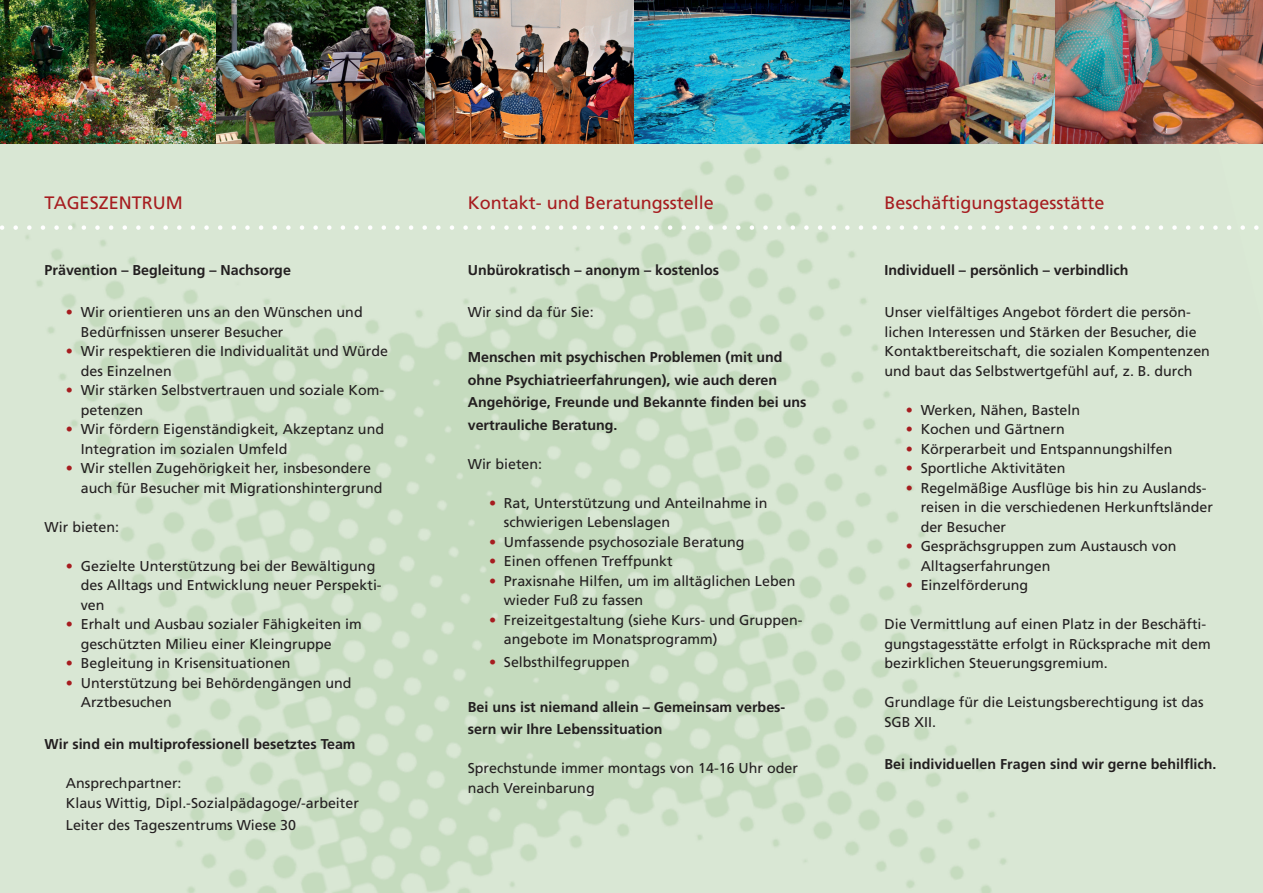
<style>
.page{position:relative;width:1263px;height:893px;background:#fff}
.page>*{position:absolute;margin:0;border:0;box-sizing:border-box;transform-origin:0 0}
.t1{font:18px "Frutiger";color:#a61c1f}
.t2{font:14.25px/19.5px "Frutiger";color:#231f20}
.t3{font:700 14.25px/22.5px "Frutiger";color:#231f20}
.s1{color:#a61c1f}
</style>
<div class="page">
<svg style="left:0;top:225px;width:1263px;height:5px"></svg>
<img style="left:0;top:0;width:425px;height:144px">
<img style="left:425px;top:0;width:631px;height:144px">
<img style="left:1056px;top:0;width:207px;height:144px">
<p class="t1" style="left:45px;top:192px;width:48px">Tageszentrum</p>
<p class="t3" style="left:45px;top:259px;width:248px">Prävention – Begleitung – Nachsorge</p>
<p class="t2" style="left:81px;top:303px;width:283px;text-indent:-15px"><span class="s1">•</span> Wir orientieren uns an den Wünschen und<br>Bedürfnissen unserer Besucher</p>
<p class="t2" style="left:81px;top:342px;width:309px;text-indent:-15px"><span class="s1">•</span> Wir respektieren die Individualität und Würde des Einzelnen</p>
<p class="t2" style="left:81px;top:381px;width:305px;text-indent:-15px"><span class="s1">•</span> Wir stärken Selbstvertrauen und soziale Kom&shy;petenzen</p>
<p class="t2" style="left:81px;top:420px;width:305px;text-indent:-15px"><span class="s1">•</span> Wir fördern Eigenständigkeit, Akzeptanz und<br>Integration im sozialen Umfeld</p>
<p class="t2" style="left:81px;top:459px;width:303px;text-indent:-15px"><span class="s1">•</span> Wir stellen Zugehörigkeit her, insbesondere auch für Besucher mit Migrationshintergrund</p>
<p class="t2" style="left:45px;top:517px;width:76px">Wir bieten:</p>
<p class="t2" style="left:81px;top:556px;width:302px;text-indent:-15px"><span class="s1">•</span> Gezielte Unterstützung bei der Bewältigung des Alltags und Entwicklung neuer Perspekti&shy;ven</p>
<p class="t2" style="left:81px;top:615px;width:283px;text-indent:-15px"><span class="s1">•</span> Erhalt und Ausbau sozialer Fähigkeiten im geschützten Milieu einer Kleingruppe</p>
<p class="t2" style="left:66px;top:654px;width:226px"><span class="s1">•</span> Begleitung in Krisensituationen</p>
<p class="t2" style="left:81px;top:673px;width:272px;text-indent:-15px"><span class="s1">•</span> Unterstützung bei Behördengängen und<br>Arztbesuchen</p>
<p class="t3" style="left:45px;top:733px;width:312px">Wir sind ein multiprofessionell besetztes Team</p>
<p class="t2" style="left:66px;top:774px;width:294px">Ansprechpartner:<br>Klaus Wittig, Dipl.-Sozialpädagoge/-arbeiter</p>
<p class="t2" style="left:66px;top:816px;width:232px">Leiter des Tageszentrums Wiese 30</p>
<p class="t1" style="left:468px;top:192px;width:248px">Kontakt- und Beratungsstelle</p>
<p class="t3" style="left:468px;top:259px;width:253px">Unbürokratisch – anonym – kostenlos</p>
<p class="t2" style="left:468px;top:303px;width:127px">Wir sind da für Sie:</p>
<p class="t3" style="left:468px;top:346px;width:340px">Menschen mit psychischen Problemen (mit und ohne Psychiatrieerfahrungen), wie auch deren Angehörige, Freunde und Bekannte finden bei uns vertrauliche Beratung.</p>
<p class="t2" style="left:468px;top:454px;width:76px">Wir bieten:</p>
<p class="t2" style="left:504px;top:493px;width:265px;text-indent:-15px"><span class="s1">•</span> Rat, Unterstützung und Anteilnahme in schwierigen Lebenslagen</p>
<p class="t2" style="left:489px;top:532px;width:257px"><span class="s1">•</span> Umfassende psychosoziale Beratung</p>
<p class="t2" style="left:489px;top:552px;width:185px"><span class="s1">•</span> Einen offenen Treffpunkt</p>
<p class="t2" style="left:504px;top:571px;width:293px;text-indent:-15px"><span class="s1">•</span> Praxisnahe Hilfen, um im alltäglichen Leben wieder Fuß zu fassen</p>
<p class="t2" style="left:504px;top:610px;width:300px;text-indent:-15px"><span class="s1">•</span> Freizeitgestaltung (siehe Kurs- und Gruppen&shy;angebote im Monatsprogramm)</p>
<p class="t2" style="left:489px;top:652px;width:142px"><span class="s1">•</span> Selbsthilfegruppen</p>
<p class="t3" style="left:468px;top:696px;width:319px">Bei uns ist niemand allein – Gemeinsam verbes&shy;sern wir Ihre Lebenssituation</p>
<p class="t2" style="left:468px;top:759px;width:332px">Sprechstunde immer montags von 14-16 Uhr oder nach Vereinbarung</p>
<p class="t1" style="left:884px;top:192px;width:222px">Beschäftigungstagesstätte</p>
<p class="t3" style="left:884px;top:259px;width:245px">Individuell – persönlich – verbindlich</p>
<p class="t2" style="left:884px;top:303px;width:327px">Unser vielfältiges Angebot fördert die persön&shy;lichen Interessen und Stärken der Besucher, die Kontaktbereitschaft, die sozialen Kompentenzen und baut das Selbstwertgefühl auf, z. B. durch</p>
<p class="t2" style="left:906px;top:400px;width:176px"><span class="s1">•</span> Werken, Nähen, Basteln</p>
<p class="t2" style="left:906px;top:420px;width:160px"><span class="s1">•</span> Kochen und Gärtnern</p>
<p class="t2" style="left:906px;top:439px;width:268px"><span class="s1">•</span> Körperarbeit und Entspannungshilfen</p>
<p class="t2" style="left:906px;top:459px;width:161px"><span class="s1">•</span> Sportliche Aktivitäten</p>
<p class="t2" style="left:921px;top:478px;width:294px;text-indent:-15px"><span class="s1">•</span> Regelmäßige Ausflüge bis hin zu Auslands&shy;reisen in die verschiedenen Herkunftsländer der Besucher</p>
<p class="t2" style="left:921px;top:537px;width:257px;text-indent:-15px"><span class="s1">•</span> Gesprächsgruppen zum Austausch von<br>Alltagserfahrungen</p>
<p class="t2" style="left:906px;top:576px;width:124px"><span class="s1">•</span> Einzelförderung</p>
<p class="t2" style="left:884px;top:615px;width:328px">Die Vermittlung auf einen Platz in der Beschäfti&shy;gungstagesstätte erfolgt in Rücksprache mit dem bezirklichen Steuerungsgremium.</p>
<p class="t2" style="left:884px;top:693px;width:321px">Grundlage für die Leistungsberechtigung ist das<br>SGB XII.</p>
<p class="t3" style="left:884px;top:753px;width:334px">Bei individuellen Fragen sind wir gerne behilflich.</p>
</div>
